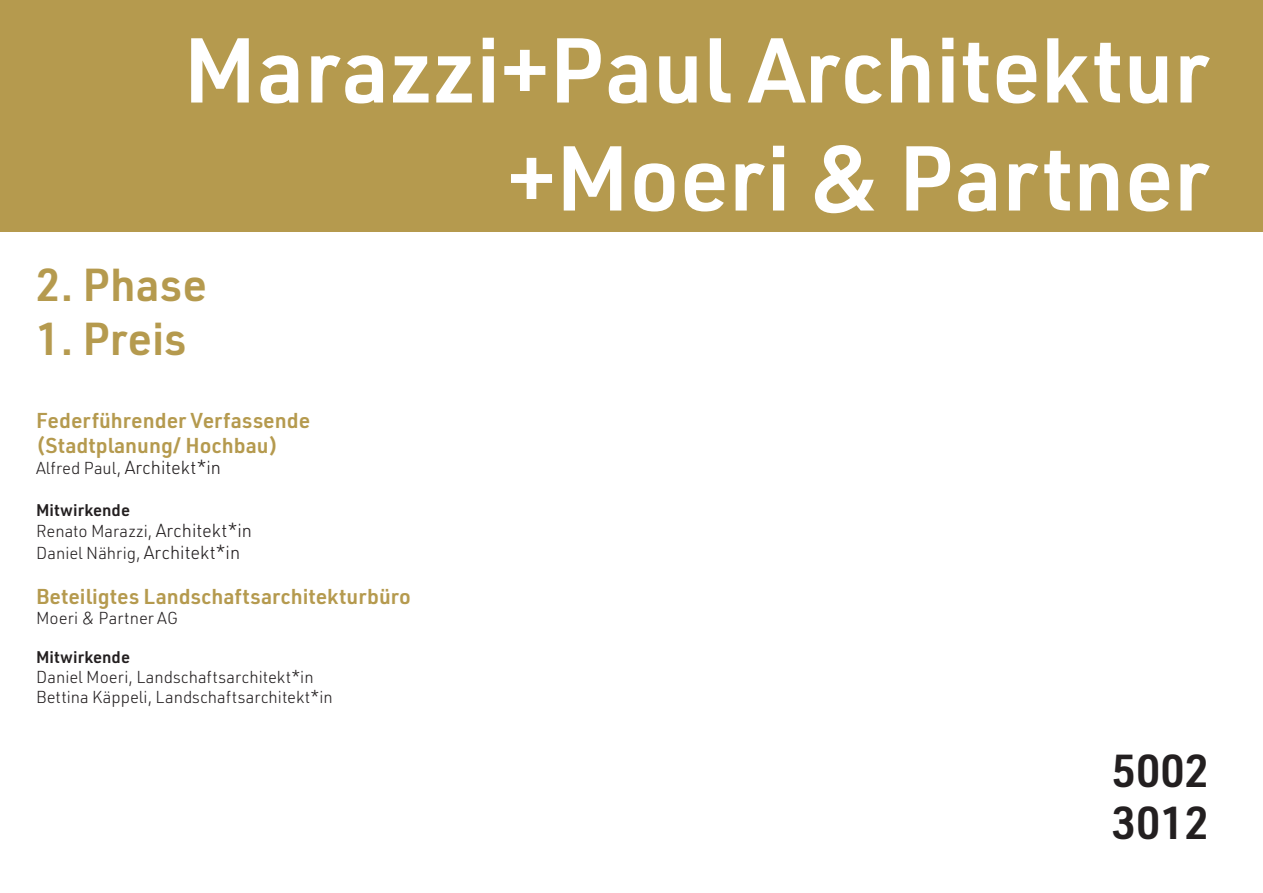
<style>
.page{position:relative;width:1263px;height:893px;background:#fff}
.page>*{position:absolute;margin:0;border:0;box-sizing:border-box;transform-origin:0 0}
.t1{font:600 90px/108px "URWDIN";color:#fff;text-align:right}
.t2{font:600 45px "URWDIN";color:#b59a4e}
.t3{font:600 45px "URWDIN";color:#231f20}
.t4{font:600 21px/25.2px "URWDIN";color:#b59a4e}
.t5{font:300 18px "URWDIN";color:#231f20}
.t6{font:300 16.5px/21.6px "URWDIN";color:#231f20}
.t7{font:600 16.5px "URWDIN";color:#231f20}
.s1{font-size:16.5px}
.s2{font-weight:600}
.s3{font-size:18px}
</style>
<div class="page">
<div style="left:0;top:0;width:1263px;height:232px;background:#b59a4e"></div>
<h1 class="t1" style="left:183px;top:13px;width:1027px">Marazzi+Paul Architektur +Moeri &amp; Partner</h1>
<h2 class="t2" style="left:36px;top:254px;width:172px">2. Phase</h2>
<h2 class="t2" style="left:36px;top:308px;width:152px">1. Preis</h2>
<p class="t4" style="left:36px;top:407px;width:276px">Federführender Verfassende (Stadtplanung/ Hochbau)</p>
<p class="t5" style="left:36px;top:456px;width:186px"><span class="s1">Alfred Paul,</span> Architekt*in</p>
<p class="t6" style="left:36px;top:499px;width:217px"><span class="s2">Mitwirkende<br></span>Renato Marazzi, <span class="s3">Architekt*in<br></span>Daniel Nährig, <span class="s3">Architekt*in</span></p>
<p class="t4" style="left:36px;top:583px;width:376px">Beteiligtes Landschaftsarchitekturbüro</p>
<p class="t6" style="left:36px;top:607px;width:144px">Moeri &amp; Partner AG</p>
<p class="t7" style="left:36px;top:646px;width:95px">Mitwirkende</p>
<p class="t6" style="left:36px;top:667px;width:298px;line-height:19.8px">Daniel Moeri, Landschaftsarchitekt*in<br>Bettina Käppeli, Landschaftsarchitekt*in</p>
<h2 class="t3" style="left:1112px;top:741px;width:99px">5002</h2>
<h2 class="t3" style="left:1112px;top:792px;width:99px">3012</h2>
</div>
